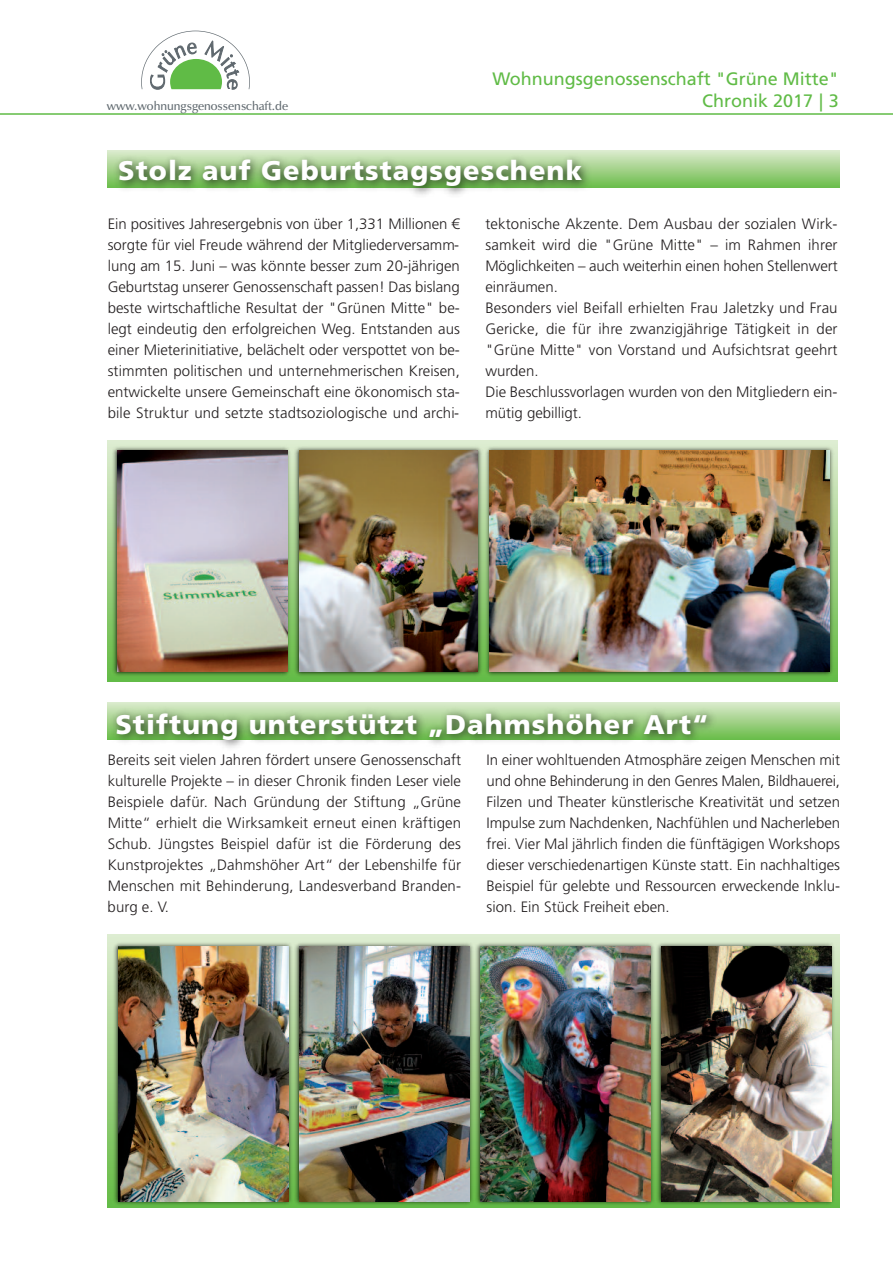
<style>
.page{position:relative;width:893px;height:1263px;background:#fff}
.page>*{position:absolute;margin:0;border:0;box-sizing:border-box;transform-origin:0 0}
.t1{font:900 27px "Frutiger LT Com";letter-spacing:.04em;color:#fff}
.t2{font:18px/21.6px "Frutiger LT Std";color:#60bb46;text-align:right}
.t3{font:300 15px/21px "Frutiger LT Std";letter-spacing:.01em;color:#231f20;text-align:justify}
.t4{font:600 12.15px "Zapf Humanist 601 BT";color:#60696f}
</style>
<div class="page">
<hr style="left:0;top:113px;width:893px;height:2px;background:#60bb46">
<svg style="left:762px;top:151px;width:77px;height:37px;background:#a2d28a"></svg>
<img style="left:107px;top:150px;width:655px;height:45px">
<svg style="left:141px;top:31px;width:109px;height:58px"></svg>
<svg style="left:797px;top:702px;width:42px;height:37px;background:#a3d38b"></svg>
<img style="left:107px;top:702px;width:690px;height:46px">
<img style="left:108px;top:443px;width:183px;height:237px">
<img style="left:117px;top:450px;width:170px;height:221px">
<img style="left:291px;top:443px;width:190px;height:237px">
<img style="left:299px;top:450px;width:179px;height:221px">
<img style="left:481px;top:443px;width:356px;height:237px">
<img style="left:489px;top:450px;width:341px;height:221px">
<img style="left:110px;top:938px;width:181px;height:270px">
<img style="left:119px;top:946px;width:170px;height:255px">
<img style="left:291px;top:938px;width:181px;height:270px">
<img style="left:299px;top:946px;width:171px;height:255px">
<img style="left:472px;top:938px;width:180px;height:270px">
<img style="left:480px;top:946px;width:170px;height:255px">
<img style="left:652px;top:938px;width:187px;height:270px">
<img style="left:661px;top:946px;width:170px;height:255px">
<p class="t4" style="left:107px;top:98px;width:183px">www.wohnungsgenossenschaft.de</p>
<p class="t2" style="left:492px;top:69px;width:348px">Wohnungsgenossenschaft "Grüne Mitte"<br>Chronik 2017 | 3</p>
<h1 class="t1" style="left:118px;top:155px;width:465px">Stolz auf Geburtstagsgeschenk</h1>
<p class="t3" style="left:108px;top:214px;width:354px">Ein positives Jahresergebnis von über 1,331 Millionen € sorgte für viel Freude während der Mitgliederversamm&shy;lung am 15. Juni – was könnte besser zum 20-jährigen Geburtstag unserer Genossenschaft passen! Das bislang beste wirtschaftliche Resultat der "Grünen Mitte" be&shy;legt eindeutig den erfolgreichen Weg. Entstanden aus einer Mieterinitiative, belächelt oder verspottet von be&shy;stimmten politischen und unternehmerischen Kreisen, entwickelte unsere Gemeinschaft eine ökonomisch sta&shy;bile Struktur und setzte stadtsoziologische und archi-</p>
<p class="t3" style="left:485px;top:214px;width:354px;text-align:left">tektonische Akzente. Dem Ausbau der sozialen Wirk&shy;samkeit wird die "Grüne Mitte" – im Rahmen ihrer Möglichkeiten – auch weiterhin einen hohen Stellenwert einräumen.<br>Besonders viel Beifall erhielten Frau Jaletzky und Frau Gericke, die für ihre zwanzigjährige Tätigkeit in der "Grüne Mitte" von Vorstand und Aufsichtsrat geehrt wurden.<br>Die Beschlussvorlagen wurden von den Mitgliedern ein&shy;mütig gebilligt.</p>
<h1 class="t1" style="left:115px;top:708px;width:595px">Stiftung unterstützt „Dahmshöher Art“</h1>
<p class="t3" style="left:108px;top:750px;width:355px">Bereits seit vielen Jahren fördert unsere Genossenschaft kulturelle Projekte – in dieser Chronik finden Leser viele Beispiele dafür. Nach Gründung der Stiftung „Grüne Mitte“ erhielt die Wirksamkeit erneut einen kräftigen Schub. Jüngstes Beispiel dafür ist die Förderung des Kunstprojektes „Dahmshöher Art“ der Lebenshilfe für Menschen mit Behinderung, Landesverband Branden&shy;burg e. V.</p>
<p class="t3" style="left:487px;top:750px;width:355px">In einer wohltuenden Atmosphäre zeigen Menschen mit und ohne Behinderung in den Genres Malen, Bildhauerei, Filzen und Theater künstlerische Kreativität und setzen Impulse zum Nachdenken, Nachfühlen und Nacherleben frei. Vier Mal jährlich finden die fünftägigen Workshops dieser verschiedenartigen Künste statt. Ein nachhaltiges Beispiel für gelebte und Ressourcen erweckende Inklu&shy;sion. Ein Stück Freiheit eben.</p>
</div>
